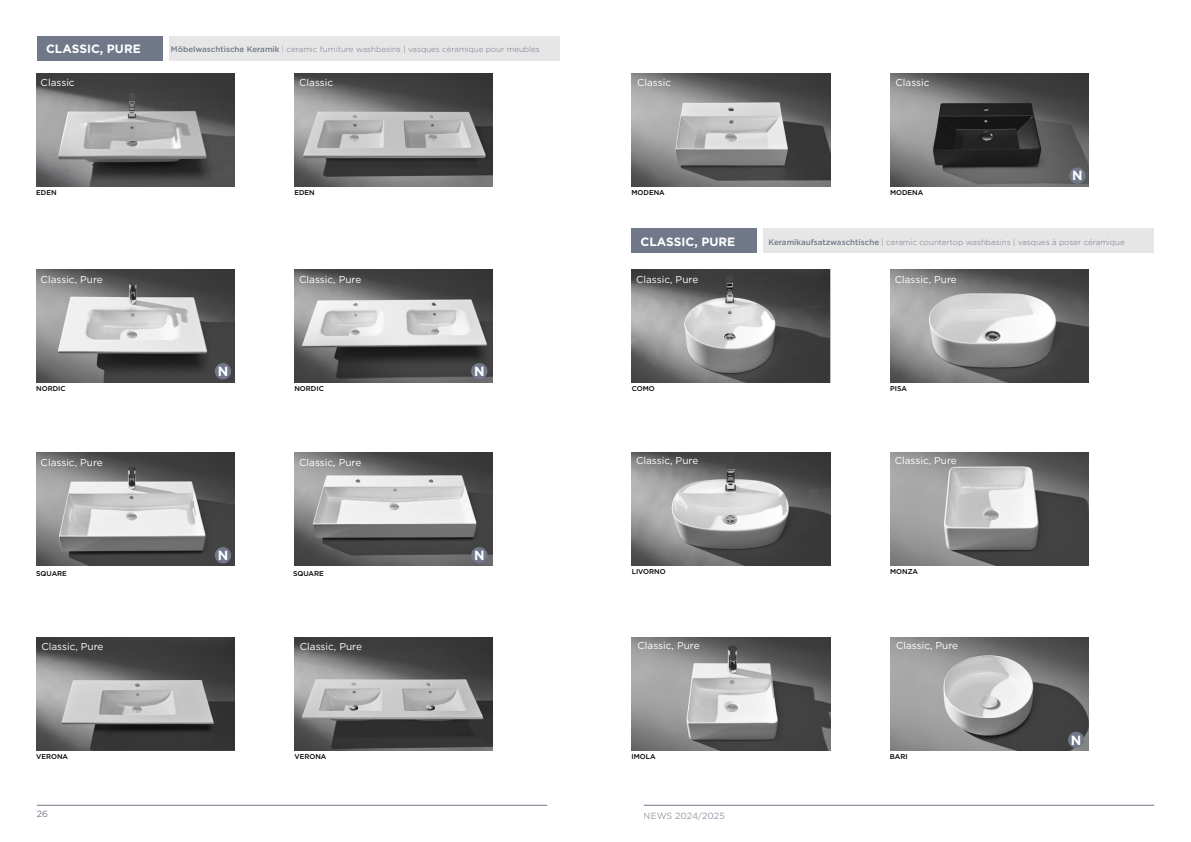
<style>
.page{position:relative;width:1191px;height:842px;background:#fff}
.page>*{position:absolute;margin:0;border:0;box-sizing:border-box;transform-origin:0 0}
.t1{font:700 13.3px "Gotham";color:#fff}
.t2{font:700 12px "Gotham";color:#fff}
.t3{font:10px "Gotham";color:#fff}
.t4{font:9px "Gotham";color:#707889}
.t5{font:300 8px "Gotham";color:#707889}
.t6{font:500 7px "Gotham";color:#000}
.s1{font-weight:500}
</style>
<div class="page">
<hr style="left:37px;top:805px;width:510px;height:1px;background:#707889">
<hr style="left:643px;top:805px;width:511px;height:1px;background:#707889">
<div style="left:169px;top:36px;width:390px;height:24px;background:#e7e6e6"></div>
<div style="left:37px;top:36px;width:125px;height:24px;background:#707889"></div>
<img style="left:36px;top:73px;width:199px;height:113px">
<img style="left:294px;top:73px;width:199px;height:113px">
<img style="left:36px;top:637px;width:199px;height:113px">
<img style="left:294px;top:637px;width:199px;height:113px">
<img style="left:36px;top:269px;width:199px;height:113px">
<img style="left:294px;top:269px;width:199px;height:113px">
<img style="left:36px;top:453px;width:199px;height:113px">
<img style="left:294px;top:453px;width:199px;height:113px">
<img style="left:631px;top:73px;width:199px;height:113px">
<img style="left:890px;top:73px;width:198px;height:113px">
<div style="left:763px;top:229px;width:390px;height:24px;background:#e7e6e6"></div>
<div style="left:631px;top:229px;width:125px;height:24px;background:#707889"></div>
<img style="left:890px;top:269px;width:198px;height:113px">
<img style="left:632px;top:269px;width:197px;height:113px">
<img style="left:632px;top:453px;width:198px;height:113px">
<img style="left:890px;top:453px;width:198px;height:113px">
<img style="left:631px;top:637px;width:199px;height:113px">
<img style="left:890px;top:637px;width:198px;height:113px">
<div style="left:215px;top:363px;width:16px;height:16px;background:#707889;border-radius:50%"></div>
<div style="left:471px;top:363px;width:16px;height:16px;background:#707889;border-radius:50%"></div>
<div style="left:215px;top:547px;width:16px;height:16px;background:#707889;border-radius:50%"></div>
<div style="left:471px;top:547px;width:16px;height:16px;background:#707889;border-radius:50%"></div>
<div style="left:1068px;top:732px;width:16px;height:16px;background:#707889;border-radius:50%"></div>
<div style="left:1069px;top:167px;width:16px;height:17px;background:#707889;border-radius:50%"></div>
<p class="t2" style="left:46px;top:41px;width:96px">CLASSIC, PURE</p>
<p class="t5" style="left:171px;top:44px;width:370px"><span class="s1">Möbelwaschtische Keramik</span> | ceramic furniture washbasins | vasques céramique pour meubles</p>
<p class="t3" style="left:41px;top:76px;width:36px">Classic</p>
<p class="t3" style="left:299px;top:76px;width:36px">Classic</p>
<p class="t3" style="left:637px;top:76px;width:36px">Classic</p>
<p class="t3" style="left:895px;top:76px;width:36px">Classic</p>
<h1 class="t1" style="left:1072px;top:167px;width:12px">N</h1>
<p class="t6" style="left:36px;top:188px;width:22px">EDEN</p>
<p class="t6" style="left:294px;top:188px;width:22px">EDEN</p>
<p class="t6" style="left:631px;top:188px;width:35px">MODENA</p>
<p class="t6" style="left:890px;top:188px;width:35px">MODENA</p>
<p class="t2" style="left:640px;top:234px;width:96px">CLASSIC, PURE</p>
<p class="t5" style="left:768px;top:237px;width:358px"><span class="s1">Keramikaufsatzwaschtische</span> | ceramic countertop washbasins | vasques à poser céramique</p>
<p class="t3" style="left:41px;top:273px;width:64px">Classic, Pure</p>
<p class="t3" style="left:299px;top:273px;width:64px">Classic, Pure</p>
<p class="t3" style="left:636px;top:273px;width:64px">Classic, Pure</p>
<p class="t3" style="left:894px;top:273px;width:64px">Classic, Pure</p>
<h1 class="t1" style="left:218px;top:362px;width:12px">N</h1>
<h1 class="t1" style="left:474px;top:362px;width:12px">N</h1>
<p class="t6" style="left:36px;top:384px;width:31px">NORDIC</p>
<p class="t6" style="left:294px;top:384px;width:31px">NORDIC</p>
<p class="t6" style="left:632px;top:384px;width:25px">COMO</p>
<p class="t6" style="left:890px;top:384px;width:18px">PISA</p>
<p class="t3" style="left:41px;top:456px;width:64px">Classic, Pure</p>
<p class="t3" style="left:299px;top:456px;width:64px">Classic, Pure</p>
<p class="t3" style="left:636px;top:454px;width:64px">Classic, Pure</p>
<p class="t3" style="left:894px;top:454px;width:64px">Classic, Pure</p>
<h1 class="t1" style="left:218px;top:546px;width:12px">N</h1>
<h1 class="t1" style="left:474px;top:546px;width:12px">N</h1>
<p class="t6" style="left:36px;top:569px;width:32px">SQUARE</p>
<p class="t6" style="left:293px;top:569px;width:32px">SQUARE</p>
<p class="t6" style="left:632px;top:567px;width:35px">LIVORNO</p>
<p class="t6" style="left:890px;top:567px;width:30px">MONZA</p>
<p class="t3" style="left:41px;top:640px;width:64px">Classic, Pure</p>
<p class="t3" style="left:300px;top:640px;width:64px">Classic, Pure</p>
<p class="t3" style="left:637px;top:639px;width:64px">Classic, Pure</p>
<p class="t3" style="left:896px;top:639px;width:64px">Classic, Pure</p>
<h1 class="t1" style="left:1071px;top:731px;width:12px">N</h1>
<p class="t6" style="left:36px;top:752px;width:34px">VERONA</p>
<p class="t6" style="left:294px;top:752px;width:34px">VERONA</p>
<p class="t6" style="left:631px;top:752px;width:26px">IMOLA</p>
<p class="t6" style="left:890px;top:752px;width:19px">BARI</p>
<p class="t4" style="left:37px;top:808px;width:13px">26</p>
<p class="t4" style="left:643px;top:810px;width:83px">NEWS 2024/2025</p>
</div>
